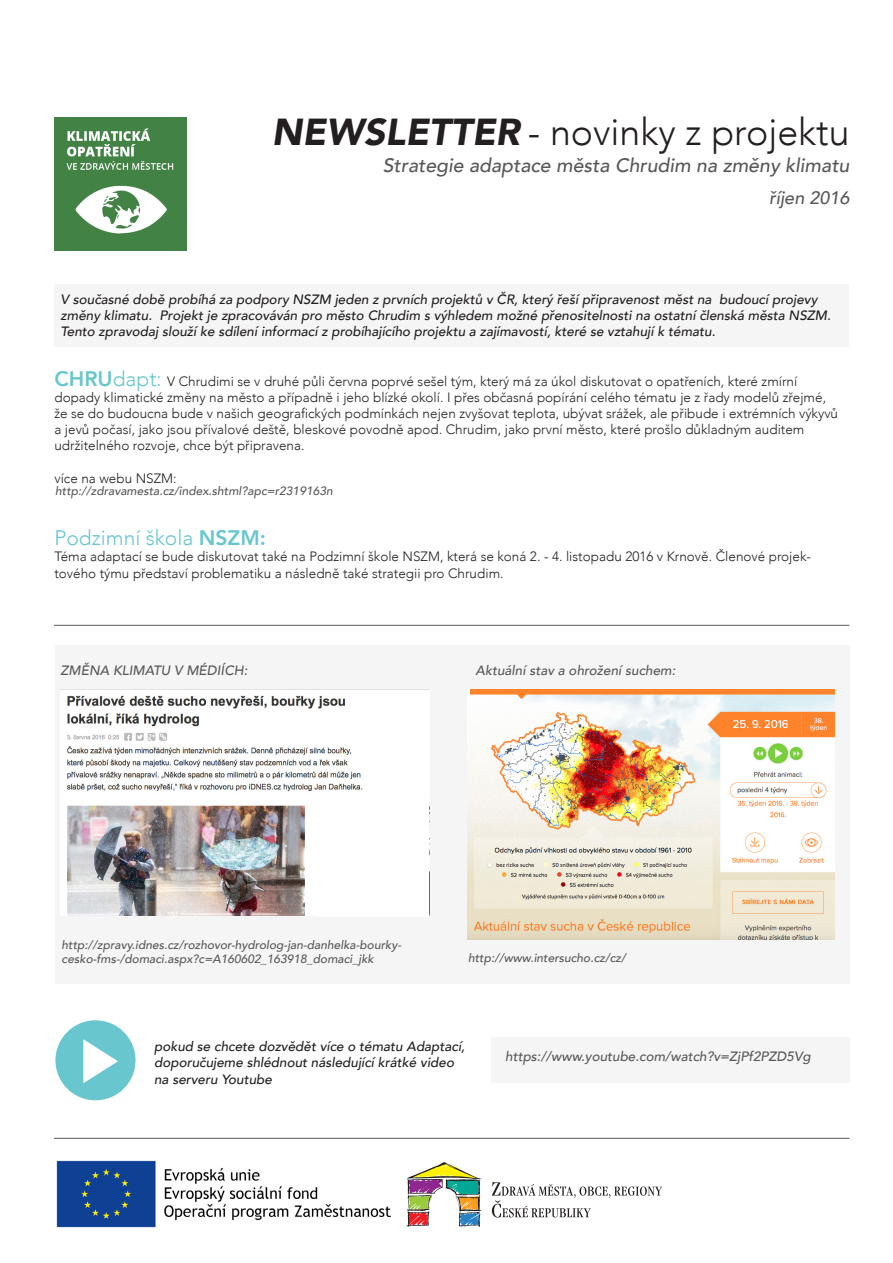
<style>
.page{position:relative;width:893px;height:1263px;background:#fff}
.page>*{position:absolute;margin:0;border:0;box-sizing:border-box;transform-origin:0 0}
.t1{font:300 37.5px "Avenir";color:#231f20}
.Nadpis_2{font:300 21px "Avenir";color:#68c6cf}
.t2{font:italic 500 19.5px "Avenir";color:#57585a}
.t3{font:italic 500 18px "Avenir";color:#57585a}
.Nadpis_2-2{font:300 13.5px/16.2px "Avenir";color:#231f20}
.Nadpis_2-3{font:italic 500 13.5px/16.2px "Avenir";color:#231f20}
.t4{font:italic 500 13.5px "Avenir";color:#57585a}
.t5{font:italic 500 12px/14.4px "Avenir";color:#57585a}
.s1{font-weight:900;font-style:italic}
.s2{font-weight:800;font-size:21px;color:#68c6cf}
.s3{font-size:21px;color:#68c6cf}
.s4{font-weight:800}
</style>
<div class="page">
<div style="left:491px;top:1038px;width:359px;height:45px;background:#f5f5f6"></div>
<div style="left:55px;top:645px;width:795px;height:339px;background:#f5f5f6"></div>
<div style="left:54px;top:284px;width:794px;height:63px;background:#f5f5f6"></div>
<img style="left:67px;top:695px;width:296px;height:220px">
<div style="left:317px;top:800px;width:112px;height:116px;background:#fff"></div>
<div style="left:55px;top:1020px;width:81px;height:80px;background:#68c6cf;border-radius:50%"></div>
<svg style="left:83px;top:1039px;width:35px;height:44px"></svg>
<hr style="left:54px;top:1138px;width:795px;height:1px;background:#57585a">
<hr style="left:54px;top:625px;width:795px;height:1px;background:#57585a">
<img style="left:54px;top:118px;width:133px;height:132px">
<img style="left:467px;top:690px;width:368px;height:249px">
<img style="left:56px;top:1160px;width:334px;height:68px">
<img style="left:407px;top:1161px;width:75px;height:66px">
<svg style="left:492px;top:1181px;width:170px;height:36px"></svg>
<p class="t1" style="left:272px;top:110px;width:579px"><span class="s1">NEWSLETTER</span> - novinky z projektu</p>
<p class="t2" style="left:383px;top:154px;width:468px">Strategie adaptace města Chrudim na změny klimatu</p>
<p class="t3" style="left:769px;top:187px;width:82px">říjen 2016</p>
<p class="Nadpis_2-3" style="left:61px;top:291px;width:772px">V současné době probíhá za podpory NSZM jeden z prvních projektů v ČR, který řeší připravenost měst na budoucí projevy změny klimatu. Projekt je zpracováván pro město Chrudim s výhledem možné přenositelnosti na ostatní členská města NSZM.<br>Tento zpravodaj slouží ke sdílení informací z probíhajícího projektu a zajímavostí, které se vztahují k tématu.</p>
<p class="Nadpis_2-2" style="left:54px;top:373px;width:785px"><span class="s2">CHRU</span><span class="s3">dapt:</span> V Chrudimi se v druhé půli června poprvé sešel tým, který má za úkol diskutovat o opatřeních, které zmírní dopady klimatické změny na město a případně i jeho blízké okolí. I přes občasná popírání celého tématu je z řady modelů zřejmé, že se do budoucna bude v našich geografických podmínkách nejen zvyšovat teplota, ubývat srážek, ale přibude i extrémních výkyvů a jevů počasí, jako jsou přívalové deště, bleskové povodně apod. Chrudim, jako první město, které prošlo důkladným auditem udržitelného rozvoje, chce být připravena.</p>
<p class="Nadpis_2-2" style="left:54px;top:470px;width:124px">více na webu NSZM:</p>
<p class="t5" style="left:55px;top:483px;width:279px">http://zdravamesta.cz/index.shtml?apc=r2319163n</p>
<p class="Nadpis_2" style="left:54px;top:525px;width:213px">Podzimní škola <span class="s4">NSZM:</span></p>
<p class="Nadpis_2-2" style="left:54px;top:549px;width:758px">Téma adaptací se bude diskutovat také na Podzimní škole NSZM, která se koná 2. - 4. listopadu 2016 v Krnově. Členové projek&shy;tového týmu představí problematiku a následně také strategii pro Chrudim.</p>
<p class="t4" style="left:61px;top:663px;width:189px">ZMĚNA KLIMATU V MÉDIÍCH:</p>
<p class="t4" style="left:476px;top:663px;width:201px">Aktuální stav a ohrožení suchem:</p>
<p class="t5" style="left:62px;top:937px;width:341px">http://zpravy.idnes.cz/rozhovor-hydrolog-jan-danhelka-bourky&shy;cesko-fms-/domaci.aspx?c=A160602_163918_domaci_jkk</p>
<p class="t5" style="left:468px;top:951px;width:159px">http://www.intersucho.cz/cz/</p>
<p class="Nadpis_2-3" style="left:154px;top:1038px;width:312px">pokud se chcete dozvědět více o tématu Adaptací,</p>
<p class="Nadpis_2-3" style="left:154px;top:1055px;width:301px">doporučujeme shlédnout následující krátké video na serveru Youtube</p>
<p class="t4" style="left:505px;top:1048px;width:307px">https://www.youtube.com/watch?v=ZjPf2PZD5Vg</p>
</div>
